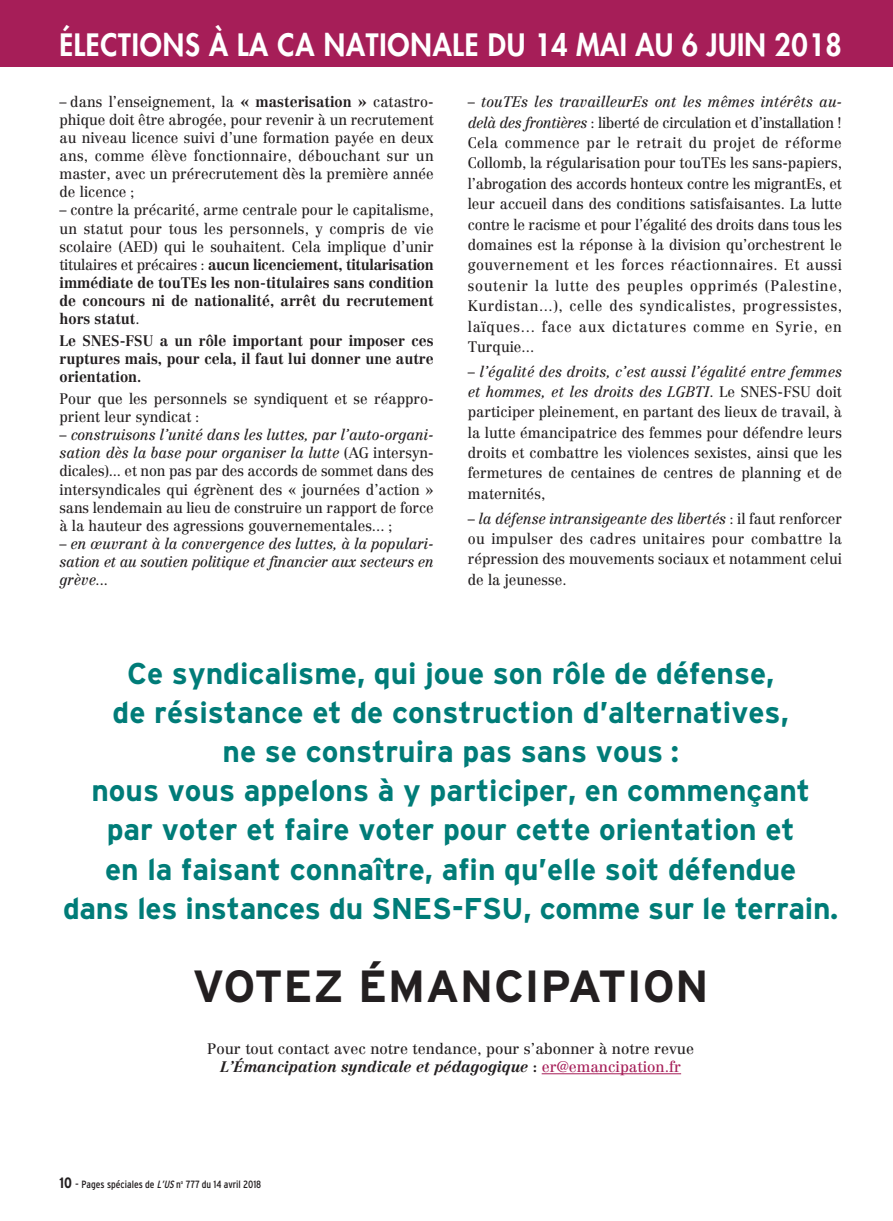
<style>
.page{position:relative;width:893px;height:1221px;background:#fff}
.page>*{position:absolute;margin:0;border:0;box-sizing:border-box;transform-origin:0 0}
.t1{font:700 45px "Interstate";letter-spacing:.01em;color:#231f20}
.t2{font:700 30px/39px "Interstate";color:#007c78;text-align:center}
.t3{font:800 30px "Futura";letter-spacing:.03em;color:#fff;scale:.94 1}
.t4{font:15px/20.4px "Centennial";color:#231f20;text-align:justify;scale:.95 1}
.t5{font:15px/18px "Centennial";color:#231f20;text-align:center}
.t6{font:italic 15px/18px "Centennial";letter-spacing:-.015em;color:#231f20;text-align:justify;scale:.95 1}
.t7{font:700 15px/18px "Centennial";color:#231f20;text-align:justify;scale:.95 1}
.t8{font:condensed 10.5px "Interstate";color:#231f20}
.s1{font-weight:700}
.s2{font-style:italic}
.s3{font-style:normal}
.s4{font-weight:700;font-style:italic}
.s5{color:#a61e58}
.s6{font-weight:700;font-size:15px}
.s7{font-stretch:normal}
</style>
<div class="page">
<div style="left:0;top:0;width:893px;height:66px;background:#a61e58"></div>
<hr style="left:542px;top:1073px;width:139px;height:1px;background:#a61e58">
<p class="t3" style="left:60px;top:29px;width:834px">ÉLECTIONS À LA CA NATIONALE DU 14 MAI AU 6 JUIN 2018</p>
<p class="t4" style="left:60px;top:94px;width:395px;line-height:18px">– dans l’enseignement, la <span class="s1">« masterisation »</span> catastro&shy;phique doit être abrogée, pour revenir à un recrutement au niveau licence suivi d’une formation payée en deux ans, comme élève fonctionnaire, débouchant sur un master, avec un prérecrutement dès la première année de licence ;</p>
<p class="t4" style="left:60px;top:203px;width:395px;line-height:18px">– contre la précarité, arme centrale pour le capitalisme, un statut pour tous les personnels, y compris de vie scolaire (AED) qui le souhaitent. Cela implique d’unir titulaires et précaires : <span class="s1">aucun licenciement, titularisation immédiate de touTEs les non-titulaires sans condition de concours ni de nationalité, arrêt du recrutement hors statut</span>.</p>
<p class="t7" style="left:60px;top:333px;width:395px">Le SNES-FSU a un rôle important pour imposer ces ruptures mais, pour cela, il faut lui donner une autre orientation.</p>
<p class="t4" style="left:60px;top:391px;width:395px;line-height:18px">Pour que les personnels se syndiquent et se réappro&shy;prient leur syndicat :</p>
<p class="t4" style="left:60px;top:427px;width:395px;line-height:18px">– <span class="s2">construisons l’unité dans les luttes, par l’auto-organi&shy;sation dès la base pour organiser la lutte</span> (AG intersyn&shy;dicales)... et non pas par des accords de sommet dans des intersyndicales qui égrènent des « journées d’action » sans lendemain au lieu de construire un rapport de force à la hauteur des agressions gouvernementales... ;</p>
<p class="t6" style="left:60px;top:535px;width:395px"><span class="s3">–</span> en œuvrant à la convergence des luttes, à la populari&shy;sation et au soutien politique et financier aux secteurs en grève...</p>
<p class="t4" style="left:468px;top:93px;width:395px">– <span class="s2">touTEs les travailleurEs ont les mêmes intérêts au&shy;delà des frontières</span> : liberté de circulation et d’installation !<br>Cela commence par le retrait du projet de réforme Collomb, la régularisation pour touTEs les sans-papiers, l’abrogation des accords honteux contre les migrantEs, et leur accueil dans des conditions satisfaisantes. La lutte contre le racisme et pour l’égalité des droits dans tous les domaines est la réponse à la division qu’orchestrent le gouvernement et les forces réactionnaires. Et aussi soutenir la lutte des peuples opprimés (Palestine, Kurdistan...), celle des syndicalistes, progressistes, laïques... face aux dictatures comme en Syrie, en Turquie...</p>
<p class="t4" style="left:468px;top:362px;width:395px">– <span class="s2">l’égalité des droits, c’est aussi l’égalité entre femmes et hommes, et les droits des LGBTI</span>. Le SNES-FSU doit participer pleinement, en partant des lieux de travail, à la lutte émancipatrice des femmes pour défendre leurs droits et combattre les violences sexistes, ainsi que les fermetures de centaines de centres de planning et de maternités,</p>
<p class="t4" style="left:468px;top:509px;width:395px">– <span class="s2">la défense intransigeante des libertés</span> : il faut renforcer ou impulser des cadres unitaires pour combattre la répression des mouvements sociaux et notamment celui de la jeunesse.</p>
<p class="t2" style="left:63px;top:656px;width:777px">Ce syndicalisme, qui joue son rôle de défense,<br>de résistance et de construction d’alternatives,<br>ne se construira pas sans vous :<br>nous vous appelons à y participer, en commençant<br>par voter et faire voter pour cette orientation et<br>en la faisant connaître, afin qu’elle soit défendue<br>dans les instances du SNES-FSU, comme sur le terrain.</p>
<p class="t1" style="left:193px;top:969px;width:518px">VOTEZ ÉMANCIPATION</p>
<p class="t5" style="left:207px;top:1041px;width:488px">Pour tout contact avec notre tendance, pour s’abonner à notre revue<br><span class="s4">L’Émancipation syndicale et pédagogique</span> <span class="s1">:</span> <span class="s5">er@emancipation.fr</span></p>
<p class="t8" style="left:60px;top:1180px;width:203px"><span class="s6">10</span> <span class="s7">-</span> Pages spéciales de <span class="s2">L’US</span>n<sup>o</sup> 777 du 14 avril 2018</p>
</div>
